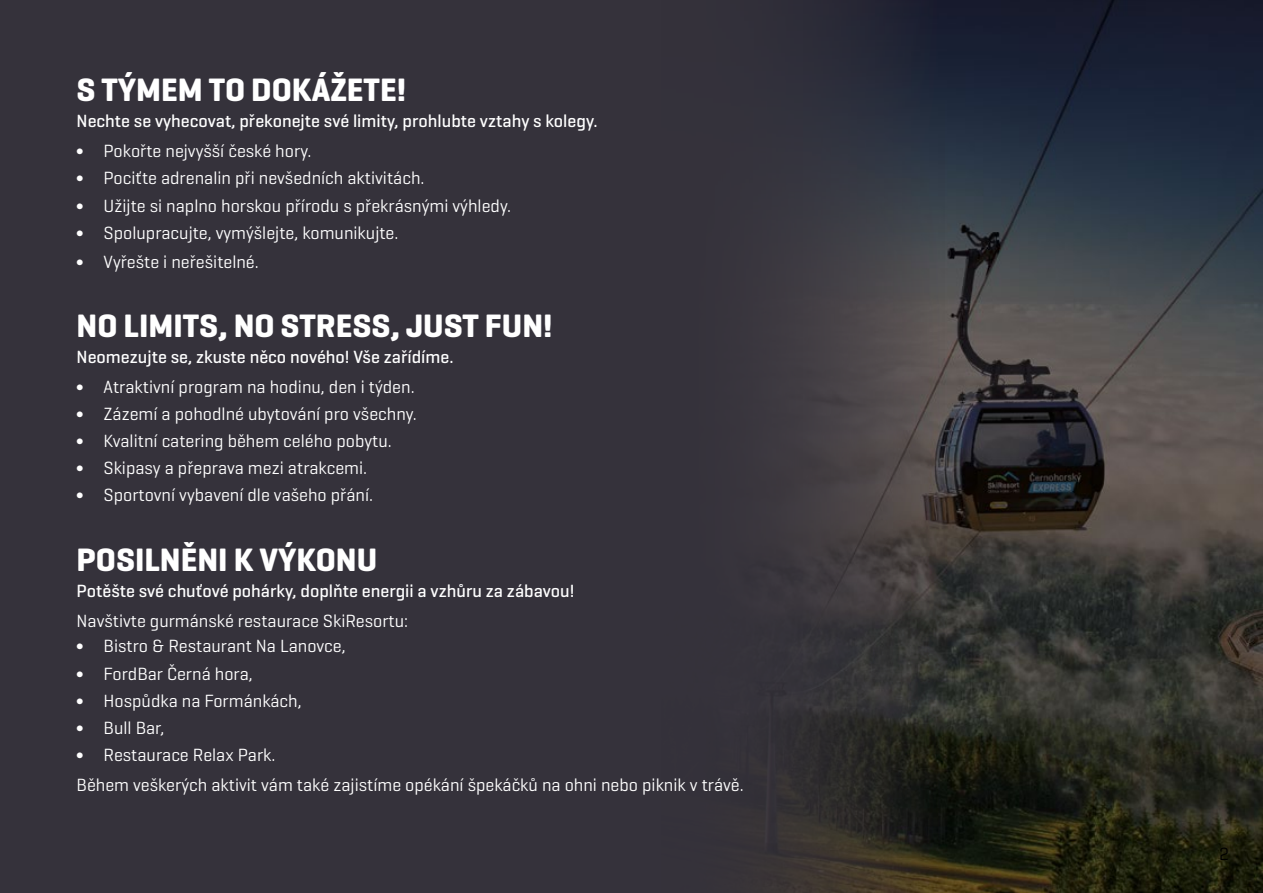
<style>
.page{position:relative;width:1263px;height:893px;background:#fff}
.page>*{position:absolute;margin:0;border:0;box-sizing:border-box;transform-origin:0 0}
.t1{font:700 33px "Geogrotesque";color:#fff}
.t2{font:18px/27.2px "Geogrotesque";color:#fff}
.t3{font:500 18px "Geogrotesque";color:#fff}
.t4{font:18px "Geogrotesque";color:#000}
</style>
<div class="page">
<div style="left:0;top:0;width:810px;height:893px;background:#35323b"></div>
<img style="left:944px;top:0;width:319px;height:893px">
<svg style="left:780px;top:0;width:164px;height:893px"></svg>
<h1 class="t1" style="left:77px;top:69px;width:331px">S TÝMEM TO DOKÁŽETE!</h1>
<p class="t3" style="left:77px;top:110px;width:523px">Nechte se vyhecovat, překonejte své limity, prohlubte vztahy s kolegy.</p>
<p class="t2" style="left:77px;top:137px;width:436px">∫ Pokořte nejvyšší české hory.<br>∫ Pociťte adrenalin při nevšedních aktivitách.<br>∫ Užijte si naplno horskou přírodu s překrásnými výhledy. ∫ Spolupracujte, vymýšlejte, komunikujte.</p>
<p class="t2" style="left:77px;top:247px;width:184px">∫ Vyřešte i neřešitelné.</p>
<h1 class="t1" style="left:77px;top:305px;width:478px">NO LIMITS, NO STRESS, JUST FUN!</h1>
<p class="t3" style="left:77px;top:345px;width:379px">Neomezujte se, zkuste něco nového! Vše zařídíme.</p>
<p class="t2" style="left:77px;top:373px;width:342px">∫ Atraktivní program na hodinu, den i týden. ∫ Zázemí a pohodlné ubytování pro všechny. ∫ Kvalitní catering během celého pobytu.<br>∫ Skipasy a přeprava mezi atrakcemi.<br>∫ Sportovní vybavení dle vašeho přání.</p>
<h1 class="t1" style="left:77px;top:539px;width:302px">POSILNĚNI K VÝKONU</h1>
<p class="t3" style="left:77px;top:579px;width:499px">Potěšte své chuťové pohárky, doplňte energii a vzhůru za zábavou!</p>
<p class="t2" style="left:77px;top:606px;width:333px">Navštivte gurmánské restaurace SkiResortu: ∫ Bistro &amp; Restaurant Na Lanovce,<br>∫ FordBar Černá hora,<br>∫ Hospůdka na Formánkách,<br>∫ Bull Bar,<br>∫ Restaurace Relax Park.</p>
<p class="t2" style="left:77px;top:771px;width:669px">Během veškerých aktivit vám také zajistíme opékání špekáčků na ohni nebo piknik v trávě.</p>
<p class="t4" style="left:1219px;top:843px;width:11px">2</p>
</div>
